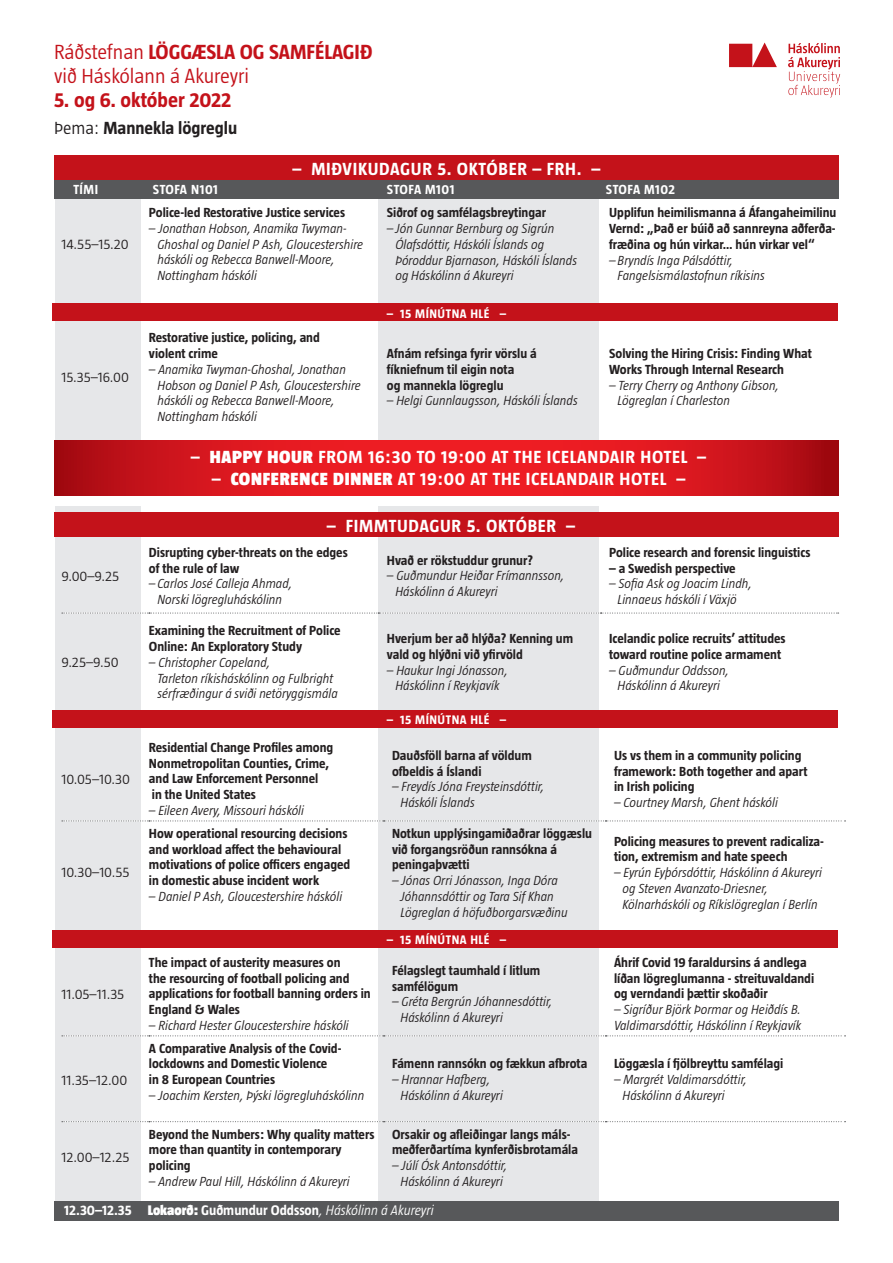
<style>
.page{position:relative;width:893px;height:1263px;background:#fff}
.page>*{position:absolute;margin:0;border:0;box-sizing:border-box;transform-origin:0 0}
.t1{font:300 21px/24px "Taz";color:#c4121a}
.t2{font:700 21px "Taz";color:#c4121a}
.t3{font:700 18px "Taz";letter-spacing:.04em;color:#fff}
.t4{font:700 18px "Taz";color:#231f20}
.t5{font:300 14.25px "Taz";color:#231f20}
.t6{font:700 14.25px "Taz";color:#fff}
.t7{font:700 13.5px/15.8px "Taz";color:#231f20}
.t8{font:italic 300 13.5px/15.8px "Taz";color:#231f20}
.t9{font:700 13.5px "Taz";letter-spacing:.035em;color:#fff}
.t10{font:700 12.75px "Taz";letter-spacing:.04em;color:#fff}
.s1{font-weight:700}
.s2{font-weight:300}
.s3{font-weight:900}
.s4{font-weight:300;font-style:italic}
</style>
<div class="page">
<div style="left:55px;top:189px;width:86px;height:260px;background:#e6e7e9"></div>
<div style="left:378px;top:189px;width:221px;height:260px;background:#e6e7e9"></div>
<div style="left:55px;top:506px;width:86px;height:704px;background:#e6e7e9"></div>
<div style="left:378px;top:506px;width:221px;height:704px;background:#e6e7e9"></div>
<div style="left:53px;top:710px;width:785px;height:17px;background:#c4121a"></div>
<div style="left:53px;top:930px;width:785px;height:17px;background:#c4121a"></div>
<svg style="left:62px;top:820px;width:783px;height:1px"></svg>
<svg style="left:62px;top:1035px;width:783px;height:1px"></svg>
<svg style="left:62px;top:1121px;width:783px;height:1px"></svg>
<svg style="left:62px;top:613px;width:777px;height:1px"></svg>
<div style="left:55px;top:179px;width:784px;height:19px;background:#57585a"></div>
<div style="left:55px;top:1201px;width:784px;height:19px;background:#57585a"></div>
<svg style="left:729px;top:43px;width:111px;height:55px"></svg>
<svg style="left:55px;top:440px;width:784px;height:55px;background:#d8171e"></svg>
<div style="left:55px;top:155px;width:784px;height:24px;background:#c4121a"></div>
<div style="left:55px;top:513px;width:784px;height:24px;background:#c4121a"></div>
<div style="left:53px;top:304px;width:785px;height:17px;background:#c4121a"></div>
<h1 class="t1" style="left:54px;top:40px;width:320px">Ráðstefnan <span class="s1">LÖGGÆSLA OG SAMFÉLAGIÐ </span>við Háskólann á Akureyri</h1>
<h1 class="t2" style="left:54px;top:89px;width:179px">5. og 6. október 2022</h1>
<h2 class="t4" style="left:54px;top:118px;width:185px"><span class="s2">Þema:</span> Mannekla lögreglu</h2>
<h2 class="t3" style="left:292px;top:159px;width:310px">– MIÐVIKUDAGUR 5. OKTÓBER – FRH. –</h2>
<p class="t9" style="left:73px;top:182px;width:26px">TÍMI</p>
<p class="t9" style="left:153px;top:182px;width:66px">STOFA N101</p>
<p class="t9" style="left:387px;top:182px;width:69px">STOFA M101</p>
<p class="t9" style="left:606px;top:182px;width:71px">STOFA M102</p>
<p class="t5" style="left:62px;top:237px;width:69px">14.55–15.20</p>
<p class="t5" style="left:62px;top:370px;width:69px">15.35–16.00</p>
<p class="t5" style="left:62px;top:568px;width:59px">9.00–9.25</p>
<p class="t5" style="left:62px;top:655px;width:59px">9.25–9.50</p>
<p class="t5" style="left:62px;top:771px;width:70px">10.05–10.30</p>
<p class="t5" style="left:62px;top:865px;width:70px">10.30–10.55</p>
<p class="t5" style="left:62px;top:986px;width:64px">11.05–11.35</p>
<p class="t5" style="left:62px;top:1072px;width:67px">11.35–12.00</p>
<p class="t5" style="left:62px;top:1150px;width:70px">12.00–12.25</p>
<p class="t7" style="left:149px;top:205px;width:198px">Police-led Restorative Justice services</p>
<p class="t8" style="left:157px;top:221px;width:207px;text-indent:-9px">– Jonathan Hobson, Anamika Twyman-- Ghoshal og Daniel P Ash, Gloucestershire háskóli og Rebecca Banwell-Moore, Nottingham háskóli</p>
<p class="t7" style="left:149px;top:330px;width:172px">Restorative justice, policing, and violent crime</p>
<p class="t8" style="left:157px;top:361px;width:205px;text-indent:-9px">– Anamika Twyman-Ghoshal, Jonathan Hobson og Daniel P Ash, Gloucestershire háskóli og Rebecca Banwell-Moore, Nottingham háskóli</p>
<p class="t7" style="left:387px;top:205px;width:161px">Siðrof og samfélagsbreytingar</p>
<p class="t8" style="left:395px;top:221px;width:183px;text-indent:-9px">– Jón Gunnar Bernburg og Sigrún<br>Ólafsdóttir, Háskóli Íslands og<br>Þóroddur Bjarnason, Háskóli Íslands og Háskólinn á Akureyri</p>
<p class="t10" style="left:387px;top:306px;width:121px">– 15 MÍNÚTNA HLÉ –</p>
<p class="t7" style="left:387px;top:346px;width:151px">Afnám refsinga fyrir vörslu á fíkniefnum til eigin nota<br>og mannekla lögreglu</p>
<p class="t8" style="left:387px;top:393px;width:192px">– Helgi Gunnlaugsson, Háskóli Íslands</p>
<p class="t7" style="left:609px;top:205px;width:229px">Upplifun heimilismanna á Áfangaheimilinu<br>Vernd: „Það er búið að sannreyna aðferða&shy;fræðina og hún virkar… hún virkar vel“</p>
<p class="t8" style="left:618px;top:252px;width:149px;text-indent:-9px">– Bryndís Inga Pálsdóttir,<br>Fangelsismálastofnun ríkisins</p>
<p class="t7" style="left:609px;top:346px;width:204px">Solving the Hiring Crisis: Finding What<br>Works Through Internal Research</p>
<p class="t8" style="left:618px;top:377px;width:163px;text-indent:-9px">– Terry Cherry og Anthony Gibson,<br>Lögreglan í Charleston</p>
<h2 class="t3" style="left:191px;top:447px;width:517px">– <span class="s3">HAPPY HOUR</span> FROM 16:30 TO 19:00 AT THE ICELANDAIR HOTEL –</h2>
<h2 class="t3" style="left:212px;top:469px;width:475px">– <span class="s3">CONFERENCE DINNER</span> AT 19:00 AT THE ICELANDAIR HOTEL –</h2>
<h2 class="t3" style="left:327px;top:517px;width:250px">– FIMMTUDAGUR 5. OKTÓBER –</h2>
<p class="t7" style="left:149px;top:544px;width:200px">Disrupting cyber-threats on the edges of the rule of law</p>
<p class="t8" style="left:149px;top:576px;width:145px;text-align:center">– Carlos José Calleja Ahmad,<br>Norski lögregluháskólinn</p>
<p class="t7" style="left:149px;top:623px;width:193px">Examining the Recruitment of Police<br>Online: An Exploratory Study</p>
<p class="t8" style="left:157px;top:654px;width:182px;text-indent:-9px">– Christopher Copeland,<br>Tarleton ríkisháskólinn og Fulbright sérfræðingur á sviði netöryggismála</p>
<p class="t7" style="left:149px;top:739px;width:186px">Residential Change Profiles among<br>Nonmetropolitan Counties, Crime, and Law Enforcement Personnel<br>in the United States</p>
<p class="t8" style="left:149px;top:802px;width:157px">– Eileen Avery, Missouri háskóli</p>
<p class="t7" style="left:149px;top:825px;width:203px">How operational resourcing decisions and workload affect the behavioural motivations of police officers engaged in domestic abuse incident work</p>
<p class="t8" style="left:149px;top:888px;width:195px">– Daniel P Ash, Gloucestershire háskóli</p>
<p class="t7" style="left:149px;top:954px;width:223px">The impact of austerity measures on<br>the resourcing of football policing and applications for football banning orders in England &amp; Wales</p>
<p class="t8" style="left:149px;top:1017px;width:201px">– Richard Hester Gloucestershire háskóli</p>
<p class="t7" style="left:149px;top:1040px;width:194px">A Comparative Analysis of the Covid&shy;lockdowns and Domestic Violence<br>in 8 European Countries</p>
<p class="t8" style="left:149px;top:1087px;width:217px">– Joachim Kersten, Þýski lögregluháskólinn</p>
<p class="t7" style="left:149px;top:1126px;width:227px">Beyond the Numbers: Why quality matters more than quantity in contemporary policing</p>
<p class="t8" style="left:149px;top:1173px;width:202px">– Andrew Paul Hill, Háskólinn á Akureyri</p>
<p class="t7" style="left:387px;top:552px;width:148px">Hvað er rökstuddur grunur?</p>
<p class="t8" style="left:395px;top:568px;width:171px;text-indent:-9px">– Guðmundur Heiðar Frímannsson,<br>Háskólinn á Akureyri</p>
<p class="t7" style="left:387px;top:631px;width:188px">Hverjum ber að hlýða? Kenning um vald og hlýðni við yfirvöld</p>
<p class="t8" style="left:387px;top:662px;width:122px;text-align:center">– Haukur Ingi Jónasson,<br>Háskólinn í Reykjavík</p>
<p class="t10" style="left:387px;top:713px;width:121px">– 15 MÍNÚTNA HLÉ –</p>
<p class="t7" style="left:392px;top:747px;width:141px">Dauðsföll barna af völdum ofbeldis á Íslandi</p>
<p class="t8" style="left:401px;top:779px;width:145px;text-indent:-9px">– Freydís Jóna Freysteinsdóttir,<br>Háskóli Íslands</p>
<p class="t7" style="left:392px;top:825px;width:201px">Notkun upplýsingamiðaðrar löggæslu við forgangsröðun rannsókna á peningaþvætti</p>
<p class="t8" style="left:401px;top:873px;width:169px;text-indent:-9px">– Jónas Orri Jónasson, Inga Dóra<br>Jóhannsdóttir og Tara Sif Khan<br>Lögreglan á höfuðborgarsvæðinu</p>
<p class="t10" style="left:387px;top:933px;width:121px">– 15 MÍNÚTNA HLÉ –</p>
<p class="t7" style="left:392px;top:962px;width:150px">Félagslegt taumhald í litlum samfélögum</p>
<p class="t8" style="left:401px;top:994px;width:153px;text-indent:-9px">– Gréta Bergrún Jóhannesdóttir,<br>Háskólinn á Akureyri</p>
<p class="t7" style="left:392px;top:1056px;width:197px">Fámenn rannsókn og fækkun afbrota</p>
<p class="t8" style="left:401px;top:1072px;width:104px;text-indent:-9px">– Hrannar Hafberg,<br>Háskólinn á Akureyri</p>
<p class="t7" style="left:392px;top:1126px;width:188px">Orsakir og afleiðingar langs máls&shy;meðferðartíma kynferðisbrotamála</p>
<p class="t8" style="left:392px;top:1157px;width:117px;text-align:center">– Júlí Ósk Antonsdóttir,<br>Háskólinn á Akureyri</p>
<p class="t7" style="left:609px;top:544px;width:203px">Police research and forensic linguistics</p>
<p class="t7" style="left:609px;top:560px;width:128px">– a Swedish perspective</p>
<p class="t8" style="left:609px;top:576px;width:144px;text-align:center">– Sofia Ask og Joacim Lindh,<br>Linnaeus háskóli í Växjö</p>
<p class="t7" style="left:609px;top:631px;width:178px">Icelandic police recruits’ attitudes toward routine police armament</p>
<p class="t8" style="left:609px;top:662px;width:122px;text-align:center">– Guðmundur Oddsson,<br>Háskólinn á Akureyri</p>
<p class="t7" style="left:614px;top:747px;width:195px">Us vs them in a community policing framework: Both together and apart in Irish policing</p>
<p class="t8" style="left:614px;top:795px;width:165px">– Courtney Marsh, Ghent háskóli</p>
<p class="t7" style="left:614px;top:833px;width:211px">Policing measures to prevent radicaliza&shy;tion, extremism and hate speech</p>
<p class="t8" style="left:622px;top:865px;width:201px;text-indent:-9px">– Eyrún Eyþórsdóttir, Háskólinn á Akureyri og Steven Avanzato-Driesner,<br>Kölnarháskóli og Ríkislögreglan í Berlín</p>
<p class="t7" style="left:614px;top:954px;width:202px">Áhrif Covid 19 faraldursins á andlega líðan lögreglumanna - streituvaldandi og verndandi þættir skoðaðir</p>
<p class="t8" style="left:614px;top:1002px;width:189px">– Sigríður Björk Þormar og Heiðdís B.<br>Valdimarsdóttir, Háskólinn í Reykjavík</p>
<p class="t7" style="left:614px;top:1056px;width:171px">Löggæsla í fjölbreyttu samfélagi</p>
<p class="t8" style="left:622px;top:1072px;width:126px;text-indent:-9px">– Margrét Valdimarsdóttir,<br>Háskólinn á Akureyri</p>
<p class="t6" style="left:64px;top:1203px;width:371px">12.30–12.35 <span class="s3">Lokaorð:</span> Guðmundur Oddsson<span class="s4">, Háskólinn á Akureyri</span></p>
</div>
